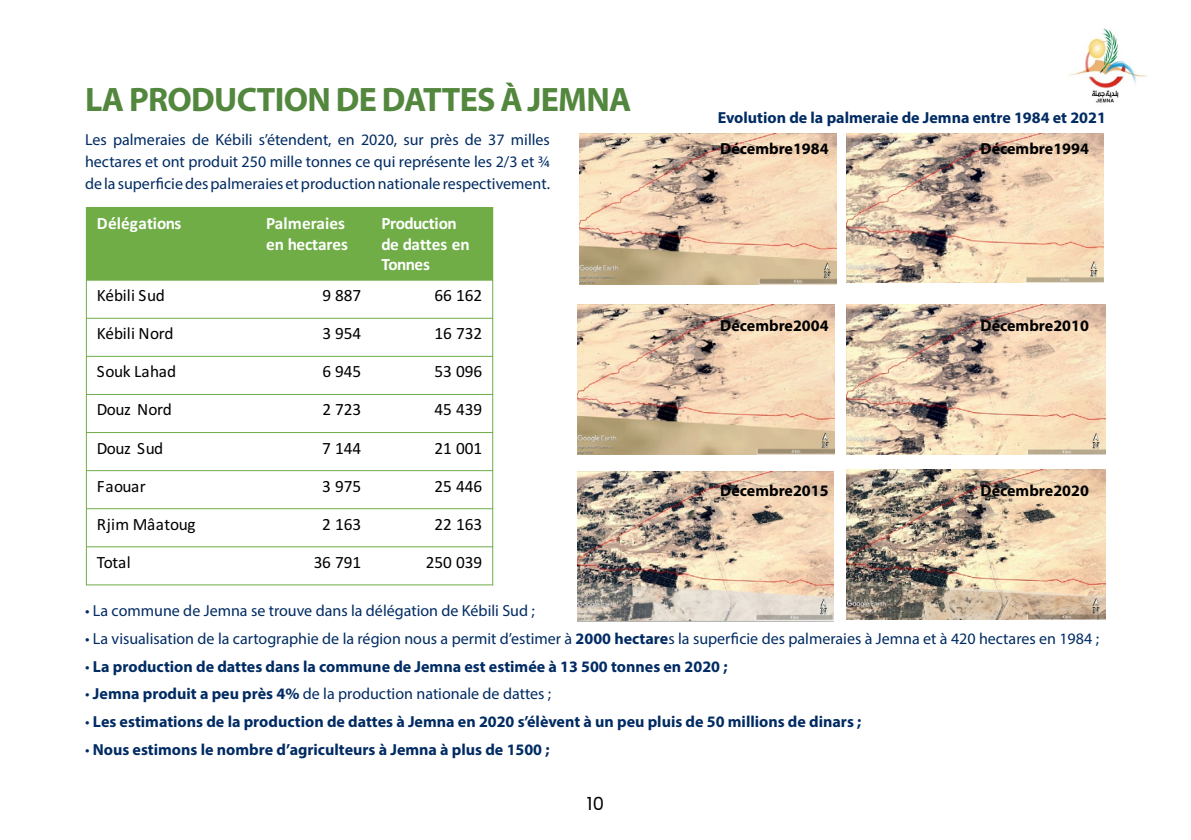
<style>
.page{position:relative;width:1191px;height:840px;background:#fff}
.page>*{position:absolute;margin:0;border:0;box-sizing:border-box;transform-origin:0 0}
.t1{font:700 34px "Myriad Pro";letter-spacing:-.02em;color:#52873d}
.t2{font:18px "Poppins";color:#000}
.t3{font:17.2px "Calibri";letter-spacing:-.005em;color:#000}
.t4{font:700 17.2px/21.6px "Calibri";letter-spacing:-.005em;color:#fff}
.t5{font:700 17.2px/20.8px "Calibri";letter-spacing:-.03em;color:#fff}
.t6{font:17.2px "Calibri";letter-spacing:-.025em;color:#000}
.t7{font:16px/22px "Myriad Pro";color:#002b63;text-align:justify}
.t8{font:700 16px "Myriad Pro";color:#002b63}
.t9{font:700 16px "Myriad Pro";color:#000}
.s1{font-weight:700}
.s2{font-weight:400}
</style>
<div class="page">
<div style="left:86px;top:207px;width:170px;height:73px;background:#70ad47"></div>
<div style="left:256px;top:207px;width:115px;height:73px;background:#70ad47"></div>
<div style="left:371px;top:207px;width:122px;height:73px;background:#70ad47"></div>
<hr style="left:86px;top:280px;width:407px;height:1px;background:#70ad47">
<hr style="left:86px;top:318px;width:407px;height:1px;background:#70ad47">
<hr style="left:86px;top:356px;width:407px;height:1px;background:#70ad47">
<hr style="left:86px;top:394px;width:407px;height:1px;background:#70ad47">
<hr style="left:86px;top:432px;width:407px;height:1px;background:#70ad47">
<hr style="left:86px;top:470px;width:407px;height:1px;background:#70ad47">
<hr style="left:86px;top:508px;width:407px;height:1px;background:#70ad47">
<hr style="left:86px;top:546px;width:407px;height:1px;background:#70ad47">
<hr style="left:86px;top:207px;width:1px;height:378px;background:#70ad47">
<hr style="left:492px;top:207px;width:1px;height:378px;background:#70ad47">
<hr style="left:86px;top:584px;width:407px;height:1px;background:#70ad47">
<img style="left:579px;top:133px;width:257px;height:151px">
<img style="left:847px;top:133px;width:256px;height:149px">
<img style="left:577px;top:304px;width:257px;height:150px">
<img style="left:847px;top:304px;width:259px;height:150px">
<img style="left:577px;top:471px;width:256px;height:150px">
<img style="left:847px;top:469px;width:259px;height:150px">
<img style="left:1069px;top:28px;width:78px;height:75px">
<h1 class="t1" style="left:85px;top:77px;width:548px">La production de dattes à Jemna</h1>
<p class="t7" style="left:85px;top:129px;width:466px">Les palmeraies de Kébili s’étendent, en 2020, sur près de 37 milles hectares et ont produit 250 mille tonnes ce qui représente les 2/3 et ¾ de la superficie des palmeraies et production nationale respectivement.</p>
<p class="t4" style="left:97px;top:211px;width:86px">Délégations</p>
<p class="t4" style="left:266px;top:211px;width:83px">Palmeraies en hectares</p>
<p class="t5" style="left:381px;top:212px;width:90px">Production de dattes en<br>Tonnes</p>
<p class="t3" style="left:97px;top:283px;width:70px">Kébili Sud</p>
<p class="t3" style="left:322px;top:283px;width:40px">9 887</p>
<p class="t3" style="left:434px;top:283px;width:49px">66 162</p>
<p class="t3" style="left:97px;top:321px;width:78px">Kébili Nord</p>
<p class="t3" style="left:322px;top:321px;width:40px">3 954</p>
<p class="t3" style="left:434px;top:321px;width:49px">16 732</p>
<p class="t3" style="left:97px;top:359px;width:81px">Souk Lahad</p>
<p class="t3" style="left:322px;top:359px;width:40px">6 945</p>
<p class="t3" style="left:434px;top:359px;width:49px">53 096</p>
<p class="t6" style="left:97px;top:397px;width:77px">Douz Nord</p>
<p class="t3" style="left:322px;top:397px;width:40px">2 723</p>
<p class="t3" style="left:434px;top:397px;width:49px">45 439</p>
<p class="t3" style="left:97px;top:435px;width:68px">Douz Sud</p>
<p class="t3" style="left:322px;top:435px;width:40px">7 144</p>
<p class="t3" style="left:434px;top:435px;width:49px">21 001</p>
<p class="t3" style="left:97px;top:473px;width:51px">Faouar</p>
<p class="t3" style="left:322px;top:473px;width:40px">3 975</p>
<p class="t3" style="left:434px;top:473px;width:49px">25 446</p>
<p class="t3" style="left:97px;top:511px;width:100px">Rjim Mâatoug</p>
<p class="t3" style="left:322px;top:511px;width:40px">2 163</p>
<p class="t3" style="left:434px;top:511px;width:49px">22 163</p>
<p class="t3" style="left:97px;top:550px;width:36px">Total</p>
<p class="t3" style="left:314px;top:550px;width:49px">36 791</p>
<p class="t3" style="left:426px;top:550px;width:58px">250 039</p>
<p class="t8" style="left:717px;top:107px;width:390px">Evolution de la palmeraie de Jemna entre 1984 et 2021</p>
<p class="t9" style="left:720px;top:138px;width:110px">Décembre1984</p>
<p class="t9" style="left:980px;top:138px;width:110px">Décembre1994</p>
<p class="t9" style="left:720px;top:315px;width:110px">Décembre2004</p>
<p class="t9" style="left:980px;top:315px;width:110px">Décembre2010</p>
<p class="t9" style="left:720px;top:479px;width:110px">Décembre2015</p>
<p class="t9" style="left:980px;top:479px;width:110px">Décembre2020</p>
<p class="t7" style="left:85px;top:599px;width:451px">• La commune de Jemna se trouve dans la délégation de Kébili Sud ;</p>
<p class="t7" style="left:85px;top:627px;width:1015px">• La visualisation de la cartographie de la région nous a permit d’estimer à <span class="s1">2000 hectare</span>s la superficie des palmeraies à Jemna et à 420 hectares en 1984 ;</p>
<p class="t8" style="left:85px;top:655px;width:644px"><span class="s2">•</span> La production de dattes dans la commune de Jemna est estimée à 13 500 tonnes en 2020 ;</p>
<p class="t7" style="left:85px;top:682px;width:468px">• <span class="s1">Jemna produit a peu près 4%</span> de la production nationale de dattes ;</p>
<p class="t8" style="left:85px;top:711px;width:778px"><span class="s2">•</span> Les estimations de la production de dattes à Jemna en 2020 s’élèvent à un peu pluis de 50 millions de dinars ;</p>
<p class="t8" style="left:85px;top:738px;width:466px"><span class="s2">•</span> Nous estimons le nombre d’agriculteurs à Jemna à plus de 1500 ;</p>
<p class="t2" style="left:587px;top:792px;width:19px">10</p>
</div>
